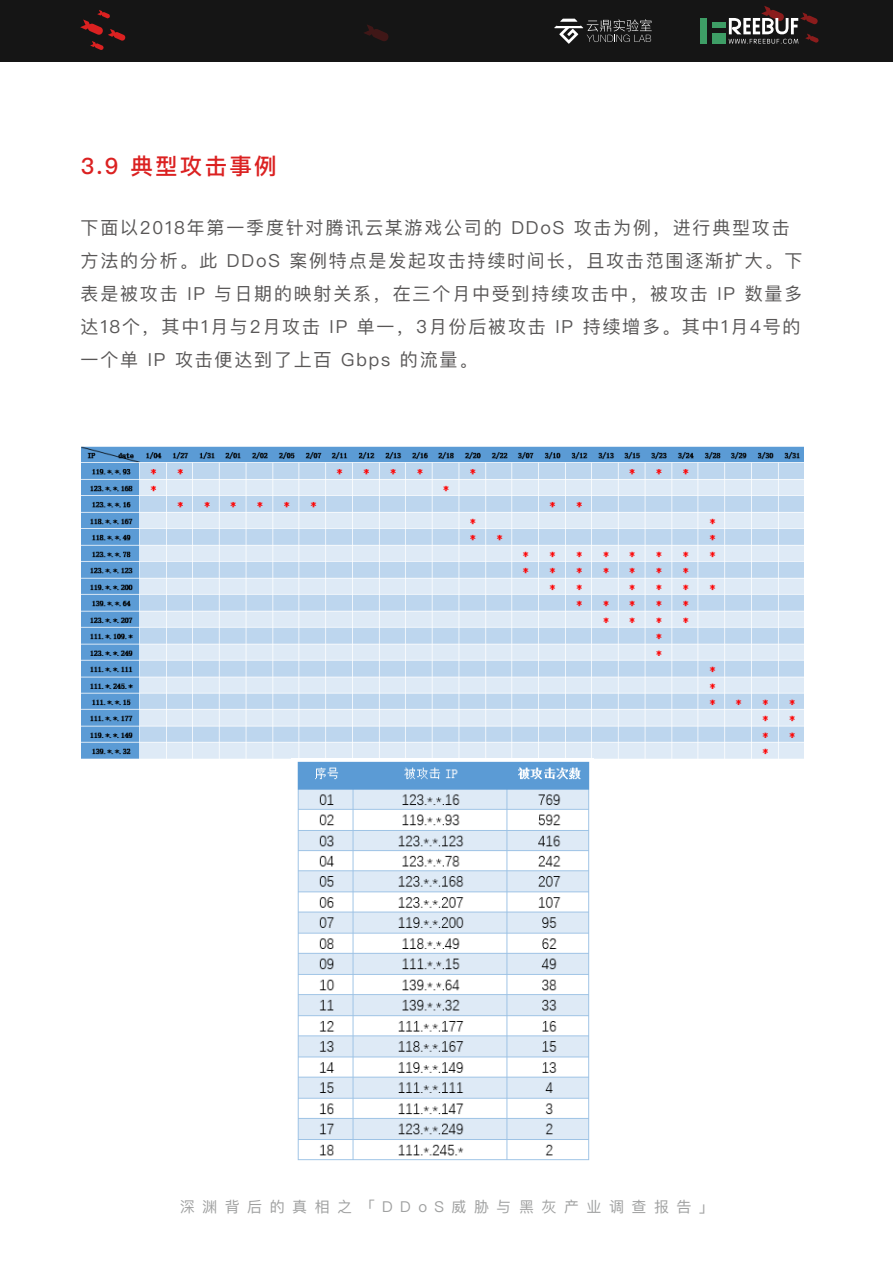
<style>
.page{position:relative;width:893px;height:1263px;background:#fff}
.page>*{position:absolute;margin:0;border:0;box-sizing:border-box;transform-origin:0 0}
.t1{font:500 22.5px "Ping Fang SC";letter-spacing:.1em;color:#db2121}
.t2{font:18px/33px "Ping Fang SC";letter-spacing:.1em;color:#595757}
.t3{font:15px "Ping Fang SC";letter-spacing:.5em;color:#9fa0a0}
</style>
<div class="page">
<img style="left:82px;top:446px;width:721px;height:313px">
<img style="left:292px;top:758px;width:301px;height:403px">
<div style="left:0;top:0;width:893px;height:62px;background:#151515"></div>
<svg style="left:364px;top:24px;width:24px;height:17px"></svg>
<svg style="left:80px;top:10px;width:46px;height:40px"></svg>
<div style="left:700px;top:18px;width:6px;height:26px;background:#3e9e66"></div>
<div style="left:712px;top:23px;width:14px;height:5px;background:#3e9e66"></div>
<div style="left:712px;top:33px;width:14px;height:11px;background:#3e9e66"></div>
<svg style="left:729px;top:6px;width:90px;height:38px"></svg>
<svg style="left:554px;top:19px;width:98px;height:25px"></svg>
<p class="t1" style="left:81px;top:152px;width:197px">3.9 典型攻击事例</p>
<p class="t2" style="left:81px;top:210px;width:723px">下面以2018年第一季度针对腾讯云某游戏公司的 DDoS 攻击为例，进行典型攻击方法的分析。此 DDoS 案例特点是发起攻击持续时间长，且攻击范围逐渐扩大。下表是被攻击 IP 与日期的映射关系，在三个月中受到持续攻击中，被攻击 IP 数量多达18个，其中1月与2月攻击 IP 单一，3月份后被攻击 IP 持续增多。其中1月4号的一个单 IP 攻击便达到了上百 Gbps 的流量。</p>
<p class="t3" style="left:180px;top:1197px;width:536px">深渊背后的真相之「DDoS威胁与黑灰产业调查报告」</p>
</div>
